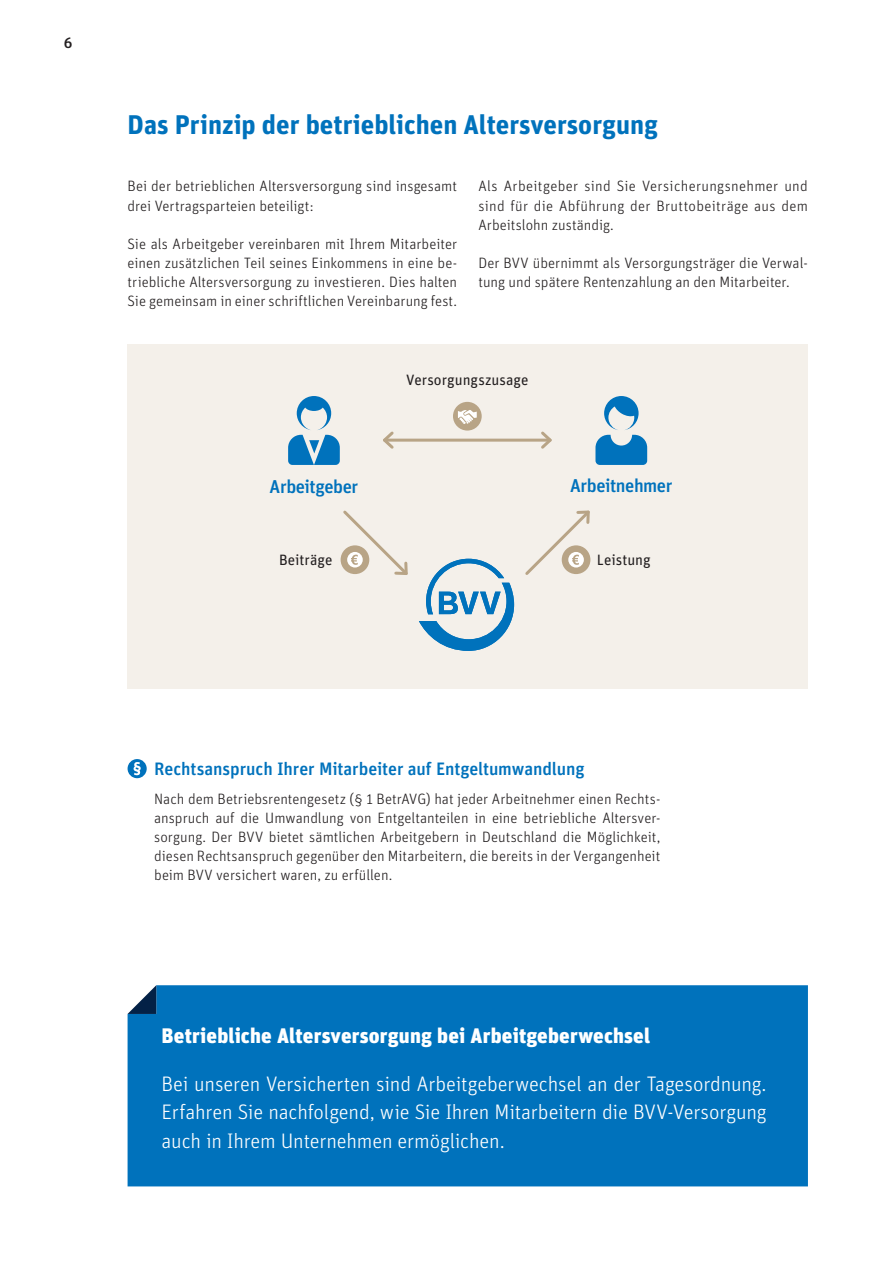
<style>
.page{position:relative;width:893px;height:1263px;background:#fff}
.page>*{position:absolute;margin:0;border:0;box-sizing:border-box;transform-origin:0 0}
.t1{font:700 27px "Unit OT";color:#0072bc}
.t2{font:300 21px/28.7px "Unit OT";letter-spacing:-.01em;color:#fff;text-align:justify}
.t3{font:900 21px "Unit Pro";letter-spacing:.01em;color:#fff}
.t4{font:500 18.6px "Unit OT";letter-spacing:-.025em;color:#0072bc}
.t5{font:500 18px "Unit OT";letter-spacing:-.01em;color:#0072bc}
.t6{font:300 15px/19.2px "Unit OT";color:#231f20;text-align:justify}
.t7{font:15px "Unit Pro";color:#231f20}
.t8{font:500 15px "Unit OT";color:#231f20}
</style>
<div class="page">
<div style="left:128px;top:985px;width:680px;height:201px;background:#0072bc"></div>
<svg style="left:128px;top:985px;width:28px;height:29px"></svg>
<div style="left:128px;top:344px;width:680px;height:345px;background:#f4f0ea"></div>
<svg style="left:595px;top:396px;width:52px;height:69px"></svg>
<svg style="left:288px;top:396px;width:52px;height:69px"></svg>
<svg style="left:419px;top:559px;width:95px;height:92px"></svg>
<hr style="left:384px;top:439px;width:166px;height:3px;background:#b8a486">
<svg style="left:538px;top:431px;width:14px;height:18px"></svg>
<svg style="left:383px;top:431px;width:13px;height:18px"></svg>
<div style="left:453px;top:402px;width:29px;height:29px;background:#b8a486;border-radius:50%"></div>
<svg style="left:458px;top:410px;width:19px;height:14px"></svg>
<svg style="left:341px;top:510px;width:67px;height:65px"></svg>
<svg style="left:525px;top:510px;width:66px;height:65px"></svg>
<div style="left:128px;top:759px;width:19px;height:19px;background:#0072bc;border-radius:50%"></div>
<svg style="left:134px;top:762px;width:7px;height:13px"></svg>
<p class="t8" style="left:64px;top:31px;width:10px">6</p>
<p class="t1" style="left:128px;top:103px;width:532px">Das Prinzip der betrieblichen Altersversorgung</p>
<p class="t6" style="left:128px;top:175px;width:331px">Bei der betrieblichen Altersversorgung sind insgesamt drei Vertragsparteien beteiligt:</p>
<p class="t6" style="left:128px;top:232px;width:331px">Sie als Arbeitgeber vereinbaren mit Ihrem Mitarbeiter einen zusätzlichen Teil seines Einkommens in eine be&shy;triebliche Altersversorgung zu investieren. Dies halten Sie gemeinsam in einer schriftlichen Vereinbarung fest.</p>
<p class="t6" style="left:478px;top:175px;width:331px">Als Arbeitgeber sind Sie Versicherungsnehmer und sind für die Abführung der Bruttobeiträge aus dem Arbeitslohn zuständig.</p>
<p class="t6" style="left:478px;top:251px;width:331px">Der BVV übernimmt als Versorgungsträger die Verwal&shy;tung und spätere Rentenzahlung an den Mitarbeiter.</p>
<p class="t7" style="left:406px;top:369px;width:124px">Versorgungszusage</p>
<p class="t4" style="left:270px;top:471px;width:90px">Arbeitgeber</p>
<p class="t4" style="left:570px;top:471px;width:104px">Arbeitnehmer</p>
<p class="t7" style="left:279px;top:549px;width:55px">Beiträge</p>
<p class="t7" style="left:597px;top:549px;width:55px">Leistung</p>
<p class="t5" style="left:154px;top:754px;width:432px">Rechtsanspruch Ihrer Mitarbeiter auf Entgeltumwandlung</p>
<p class="t6" style="left:154px;top:787px;width:508px">Nach dem Betriebsrentengesetz (§ 1 BetrAVG) hat jeder Arbeitnehmer einen Rechts&shy;anspruch auf die Umwandlung von Entgeltanteilen in eine betriebliche Altersver&shy;sorgung. Der BVV bietet sämtlichen Arbeitgebern in Deutschland die Möglichkeit, diesen Rechtsanspruch gegenüber den Mitarbeitern, die bereits in der Vergangenheit beim BVV versichert waren, zu erfüllen.</p>
<p class="t3" style="left:162px;top:1022px;width:490px">Betriebliche Altersversorgung bei Arbeitgeberwechsel</p>
<p class="t2" style="left:162px;top:1067px;width:607px">Bei unseren Versicherten sind Arbeitgeberwechsel an der Tagesordnung.<br>Erfahren Sie nachfolgend, wie Sie Ihren Mitarbeitern die BVV-Versorgung auch in Ihrem Unternehmen ermöglichen.</p>
</div>
